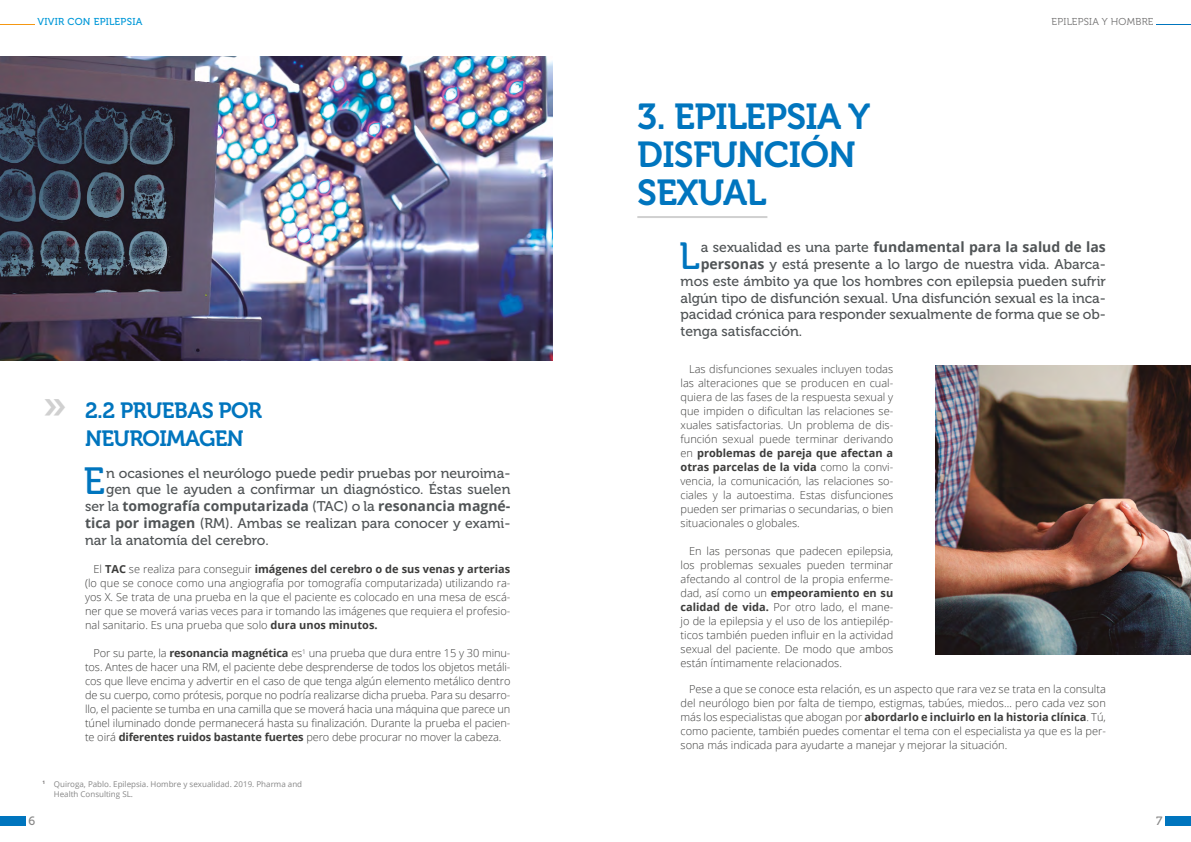
<style>
.page{position:relative;width:1191px;height:842px;background:#fff}
.page>*{position:absolute;margin:0;border:0;box-sizing:border-box;transform-origin:0 0}
.H3__cuerpo_destacado{font:37.8px "Museo 500";color:#0075be}
.H1__título_capítulo{font:36px/38px "Museo 700";letter-spacing:-.02em;color:#0075be}
.t1{font:22px/28px "Museo 700";letter-spacing:-.025em;color:#0075be}
.H3__cuerpo_destacado-2{font:14px "Museo 500";color:#505456}
.H3__cuerpo_destacado-3{font:700 14px "Open Sans";color:#505456}
.PAGINACIÓN{font:12px "Museo 500";color:#878787}
.CUERPO{font:300 11px/14px "Open Sans";color:#3c3c3b;text-align:justify}
.CABECERA_GENERAL_IZQ{font:10px "Museo 500";letter-spacing:.025em;color:#0098d8}
.CABECERA_GENERAL_DER{font:10px "Museo 300";letter-spacing:.025em;color:#706f6f}
.t2{font:8px/9.6px "Open Sans";color:#878787}
.s1{font-size:40px;color:#d0d0d0}
.s2{font-family:"Museo 500";font-weight:400}
.s3{font-family:"Open Sans";font-weight:700}
.s4{font-weight:700}
</style>
<div class="page">
<div style="left:0;top:816px;width:26px;height:9px;background:#0075be"></div>
<hr style="left:0;top:25px;width:35px;height:1px;background:#f49712">
<div style="left:1165px;top:816px;width:26px;height:9px;background:#0075be"></div>
<hr style="left:1156px;top:25px;width:35px;height:1px;background:#0075be">
<img style="left:0;top:57px;width:553px;height:303px">
<img style="left:935px;top:365px;width:256px;height:289px">
<hr style="left:637px;top:216px;width:130px;height:2px;background:#d0d0d0">
<p class="CABECERA_GENERAL_IZQ" style="left:37px;top:16px;width:106px">VIVIR CON EPILEPSIA</p>
<p class="t1" style="left:85px;top:397px;width:178px;text-indent:-43px"><span class="s1">»</span> 2.2 PRUEBAS POR<br>NEUROIMAGEN</p>
<p class="H3__cuerpo_destacado" style="left:84px;top:461px;width:23px">E</p>
<p class="H3__cuerpo_destacado-2" style="left:106px;top:465px;width:406px">n ocasiones el neurólogo puede pedir pruebas por neuroima-</p>
<p class="H3__cuerpo_destacado-2" style="left:106px;top:482px;width:406px">gen que le ayuden a confirmar un diagnóstico. Éstas suelen</p>
<p class="H3__cuerpo_destacado-3" style="left:85px;top:496px;width:427px"><span class="s2">ser la</span> tomografía computarizada <span class="s2">(TAC) o la</span> resonancia magné-</p>
<p class="H3__cuerpo_destacado-2" style="left:85px;top:515px;width:427px"><span class="s3">tica por imagen</span> (RM). Ambas se realizan para conocer y exami-</p>
<p class="H3__cuerpo_destacado-2" style="left:85px;top:532px;width:185px">nar la anatomía del cerebro.</p>
<p class="CUERPO" style="left:85px;top:561px;width:427px;text-indent:9px">El <span class="s4">TAC</span> se realiza para conseguir <span class="s4">imágenes del cerebro o de sus venas y arterias </span>(lo que se conoce como una angiografía por tomografía computarizada) utilizando ra&shy;yos X. Se trata de una prueba en la que el paciente es colocado en una mesa de escá&shy;ner que se moverá varias veces para ir tomando las imágenes que requiera el profesio&shy;nal sanitario. Es una prueba que solo <span class="s4">dura unos minutos.</span></p>
<p class="CUERPO" style="left:85px;top:646px;width:427px;text-indent:9px">Por su parte, la <span class="s4">resonancia magnética</span> es<sup>1</sup> una prueba que dura entre 15 y 30 minu&shy;tos. Antes de hacer una RM, el paciente debe desprenderse de todos los objetos metáli&shy;cos que lleve encima y advertir en el caso de que tenga algún elemento metálico dentro de su cuerpo, como prótesis, porque no podría realizarse dicha prueba. Para su desarro&shy;llo, el paciente se tumba en una camilla que se moverá hacia una máquina que parece un túnel iluminado donde permanecerá hasta su finalización. Durante la prueba el pacien&shy;te oirá <span class="s4">diferentes ruidos bastante fuertes</span> pero debe procurar no mover la cabeza.</p>
<p class="t2" style="left:54px;top:779px;width:250px;text-indent:-11px"><sup>1</sup> Quiroga, Pablo. Epilepsia. Hombre y sexualidad. 2019. Pharma and<br>Health Consulting SL.</p>
<p class="CABECERA_GENERAL_DER" style="left:1051px;top:16px;width:103px">EPILEPSIA Y HOMBRE</p>
<h1 class="H1__título_capítulo" style="left:637px;top:98px;width:234px">3. EPILEPSIA Y<br>DISFUNCIÓN<br>SEXUAL</h1>
<p class="H3__cuerpo_destacado" style="left:679px;top:235px;width:22px">L</p>
<p class="H3__cuerpo_destacado-3" style="left:701px;top:237px;width:406px"><span class="s2">a sexualidad es una parte</span> fundamental para la salud de las</p>
<p class="H3__cuerpo_destacado-2" style="left:701px;top:256px;width:406px"><span class="s3">personas</span> y está presente a lo largo de nuestra vida. Abarca-</p>
<p class="H3__cuerpo_destacado-2" style="left:680px;top:273px;width:427px">mos este ámbito ya que los hombres con epilepsia pueden sufrir</p>
<p class="H3__cuerpo_destacado-2" style="left:680px;top:290px;width:427px">algún tipo de disfunción sexual. Una disfunción sexual es la inca-</p>
<p class="H3__cuerpo_destacado-2" style="left:680px;top:307px;width:427px">pacidad crónica para responder sexualmente de forma que se ob-</p>
<p class="H3__cuerpo_destacado-2" style="left:680px;top:324px;width:123px">tenga satisfacción.</p>
<p class="CUERPO" style="left:680px;top:362px;width:214px;text-indent:9px">Las disfunciones sexuales incluyen todas las alteraciones que se producen en cual&shy;quiera de las fases de la respuesta sexual y que impiden o dificultan las relaciones se&shy;xuales satisfactorias. Un problema de dis&shy;función sexual puede terminar derivando en <span class="s4">problemas de pareja que afectan a otras parcelas de la vida</span> como la convi&shy;vencia, la comunicación, las relaciones so&shy;ciales y la autoestima. Estas disfunciones pueden ser primarias o secundarias, o bien situacionales o globales.</p>
<p class="CUERPO" style="left:680px;top:544px;width:214px;text-indent:9px">En las personas que padecen epilepsia, los problemas sexuales pueden terminar afectando al control de la propia enferme&shy;dad, así como un <span class="s4">empeoramiento en su calidad de vida.</span> Por otro lado, el mane&shy;jo de la epilepsia y el uso de los antiepilép&shy;ticos también pueden influir en la actividad sexual del paciente. De modo que ambos están íntimamente relacionados.</p>
<p class="CUERPO" style="left:680px;top:682px;width:427px;text-indent:9px">Pese a que se conoce esta relación, es un aspecto que rara vez se trata en la consulta del neurólogo bien por falta de tiempo, estigmas, tabúes, miedos… pero cada vez son más los especialistas que abogan por <span class="s4">abordarlo e incluirlo en la historia clínica</span>. Tú, como paciente, también puedes comentar el tema con el especialista ya que es la per&shy;sona más indicada para ayudarte a manejar y mejorar la situación.</p>
<p class="PAGINACIÓN" style="left:29px;top:814px;width:8px">6</p>
<p class="PAGINACIÓN" style="left:1156px;top:814px;width:8px">7</p>
</div>
